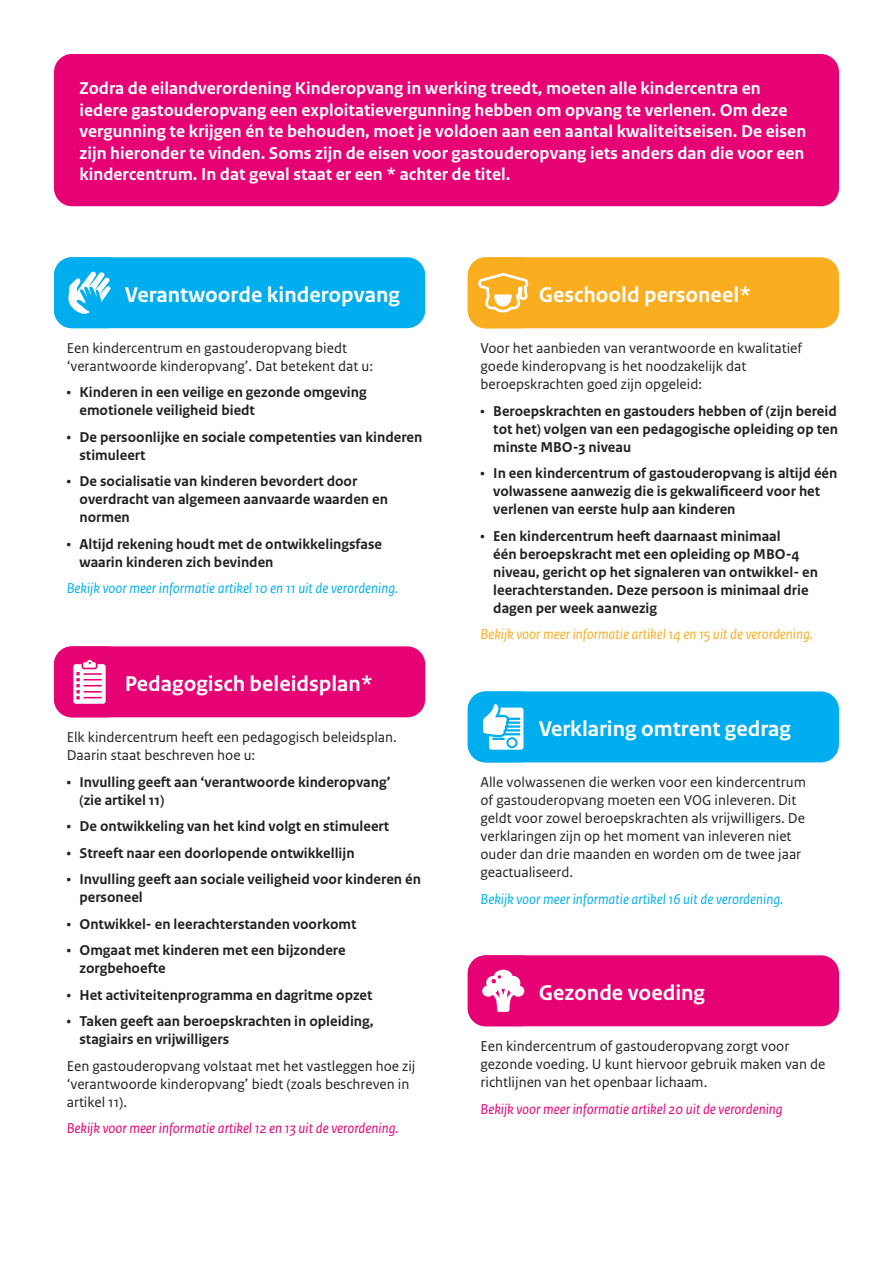
<style>
.page{position:relative;width:893px;height:1263px;background:#fff}
.page>*{position:absolute;margin:0;border:0;box-sizing:border-box;transform-origin:0 0}
.t1{font:700 22.5px "Rijksoverheid Sans Text";color:#fff}
.t2{font:700 18px/21.6px "Rijksoverheid Sans Text";color:#fff}
.t3{font:700 15px/18px "Rijksoverheid Sans Text";color:#231f20}
.t4{font:15px/18px "Rijksoverheid Sans Text";color:#231f20}
.t5{font:italic 15px "Rijksoverheid Sans Text";color:#00aeef}
.t6{font:italic 15px "Rijksoverheid Sans Text";color:#e60275}
.t7{font:italic 15px "Rijksoverheid Sans Text";color:#faad1e}
</style>
<div class="page">
<div style="left:54px;top:54px;width:785px;height:152px;background:#e60275;border-radius:18px"></div>
<div style="left:54px;top:257px;width:371px;height:71px;background:#00aeef;border-radius:18px"></div>
<svg style="left:68px;top:272px;width:43px;height:42px"></svg>
<div style="left:468px;top:955px;width:371px;height:71px;background:#e60275;border-radius:18px"></div>
<svg style="left:482px;top:970px;width:42px;height:42px"></svg>
<div style="left:468px;top:691px;width:371px;height:71px;background:#00aeef;border-radius:18px"></div>
<svg style="left:483px;top:704px;width:40px;height:46px"></svg>
<div style="left:468px;top:257px;width:371px;height:71px;background:#faad1e;border-radius:18px"></div>
<svg style="left:478px;top:273px;width:50px;height:39px"></svg>
<div style="left:54px;top:646px;width:371px;height:71px;background:#e60275;border-radius:18px"></div>
<svg style="left:73px;top:660px;width:33px;height:44px"></svg>
<p class="t2" style="left:80px;top:78px;width:728px">Zodra de eilandverordening Kinderopvang in werking treedt, moeten alle kindercentra en iedere gastouderopvang een exploitatievergunning hebben om opvang te verlenen. Om deze vergunning te krijgen én te behouden, moet je voldoen aan een aantal kwaliteitseisen. De eisen zijn hieronder te vinden. Soms zijn de eisen voor gastouderopvang iets anders dan die voor een kindercentrum. In dat geval staat er een * achter de titel.</p>
<h1 class="t1" style="left:125px;top:282px;width:276px">Verantwoorde kinderopvang</h1>
<p class="t4" style="left:67px;top:339px;width:308px">Een kindercentrum en gastouderopvang biedt ‘verantwoorde kinderopvang’. Dat betekent dat u:</p>
<p class="t3" style="left:80px;top:384px;width:289px;text-indent:-13px">• Kinderen in een veilige en gezonde omgeving emotionele veiligheid biedt</p>
<p class="t3" style="left:80px;top:428px;width:344px;text-indent:-13px">• De persoonlijke en sociale competenties van kinderen stimuleert</p>
<p class="t3" style="left:80px;top:473px;width:310px;text-indent:-13px">• De socialisatie van kinderen bevordert door overdracht van algemeen aanvaarde waarden en normen</p>
<p class="t3" style="left:80px;top:535px;width:304px;text-indent:-13px">• Altijd rekening houdt met de ontwikkelingsfase waarin kinderen zich bevinden</p>
<p class="t5" style="left:67px;top:580px;width:333px">Bekijk voor meer informatie artikel 10 en 11 uit de verordening.</p>
<h1 class="t1" style="left:125px;top:671px;width:250px">Pedagogisch beleidsplan*</h1>
<p class="t4" style="left:67px;top:728px;width:332px">Elk kindercentrum heeft een pedagogisch beleidsplan.<br>Daarin staat beschreven hoe u:</p>
<p class="t3" style="left:80px;top:773px;width:313px;text-indent:-13px">• Invulling geeft aan ‘verantwoorde kinderopvang’ (zie artikel 11)</p>
<p class="t3" style="left:67px;top:818px;width:324px">• De ontwikkeling van het kind volgt en stimuleert</p>
<p class="t3" style="left:67px;top:844px;width:289px">• Streeft naar een doorlopende ontwikkellijn</p>
<p class="t3" style="left:80px;top:871px;width:343px;text-indent:-13px">• Invulling geeft aan sociale veiligheid voor kinderen én personeel</p>
<p class="t3" style="left:67px;top:915px;width:291px">• Ontwikkel- en leerachterstanden voorkomt</p>
<p class="t3" style="left:80px;top:942px;width:268px;text-indent:-13px">• Omgaat met kinderen met een bijzondere zorgbehoefte</p>
<p class="t3" style="left:67px;top:986px;width:307px">• Het activiteitenprogramma en dagritme opzet</p>
<p class="t3" style="left:80px;top:1013px;width:296px;text-indent:-13px">• Taken geeft aan beroepskrachten in opleiding, stagiairs en vrijwilligers</p>
<p class="t4" style="left:67px;top:1057px;width:350px">Een gastouderopvang volstaat met het vastleggen hoe zij ‘verantwoorde kinderopvang’ biedt (zoals beschreven in artikel 11).</p>
<p class="t6" style="left:67px;top:1120px;width:333px">Bekijk voor meer informatie artikel 12 en 13 uit de verordening.</p>
<h1 class="t1" style="left:539px;top:282px;width:214px">Geschoold personeel*</h1>
<p class="t4" style="left:480px;top:339px;width:323px">Voor het aanbieden van verantwoorde en kwalitatief goede kinderopvang is het noodzakelijk dat beroepskrachten goed zijn opgeleid:</p>
<p class="t3" style="left:493px;top:402px;width:346px;text-align:justify;text-indent:-13px">• Beroepskrachten en gastouders hebben of (zijn bereid tot het) volgen van een pedagogische opleiding op ten minste MBO-3 niveau</p>
<p class="t3" style="left:493px;top:465px;width:346px;text-indent:-13px">• In een kindercentrum of gastouderopvang is altijd één volwassene aanwezig die is gekwalificeerd voor het verlenen van eerste hulp aan kinderen</p>
<p class="t3" style="left:493px;top:527px;width:326px;text-indent:-13px">• Een kindercentrum heeft daarnaast minimaal<br>één beroepskracht met een opleiding op MBO-4 niveau, gericht op het signaleren van ontwikkel- en leerachterstanden. Deze persoon is minimaal drie dagen per week aanwezig</p>
<p class="t7" style="left:480px;top:626px;width:334px">Bekijk voor meer informatie artikel 14 en 15 uit de verordening.</p>
<h1 class="t1" style="left:539px;top:716px;width:254px">Verklaring omtrent gedrag</h1>
<p class="t4" style="left:480px;top:774px;width:327px">Alle volwassenen die werken voor een kindercentrum of gastouderopvang moeten een VOG inleveren. Dit geldt voor zowel beroepskrachten als vrijwilligers. De verklaringen zijn op het moment van inleveren niet ouder dan drie maanden en worden om de twee jaar geactualiseerd.</p>
<p class="t5" style="left:480px;top:890px;width:304px">Bekijk voor meer informatie artikel 16 uit de verordening.</p>
<h1 class="t1" style="left:539px;top:980px;width:168px">Gezonde voeding</h1>
<p class="t4" style="left:480px;top:1037px;width:347px">Een kindercentrum of gastouderopvang zorgt voor gezonde voeding. U kunt hiervoor gebruik maken van de richtlijnen van het openbaar lichaam.</p>
<p class="t6" style="left:480px;top:1100px;width:304px">Bekijk voor meer informatie artikel 20 uit de verordening</p>
</div>
